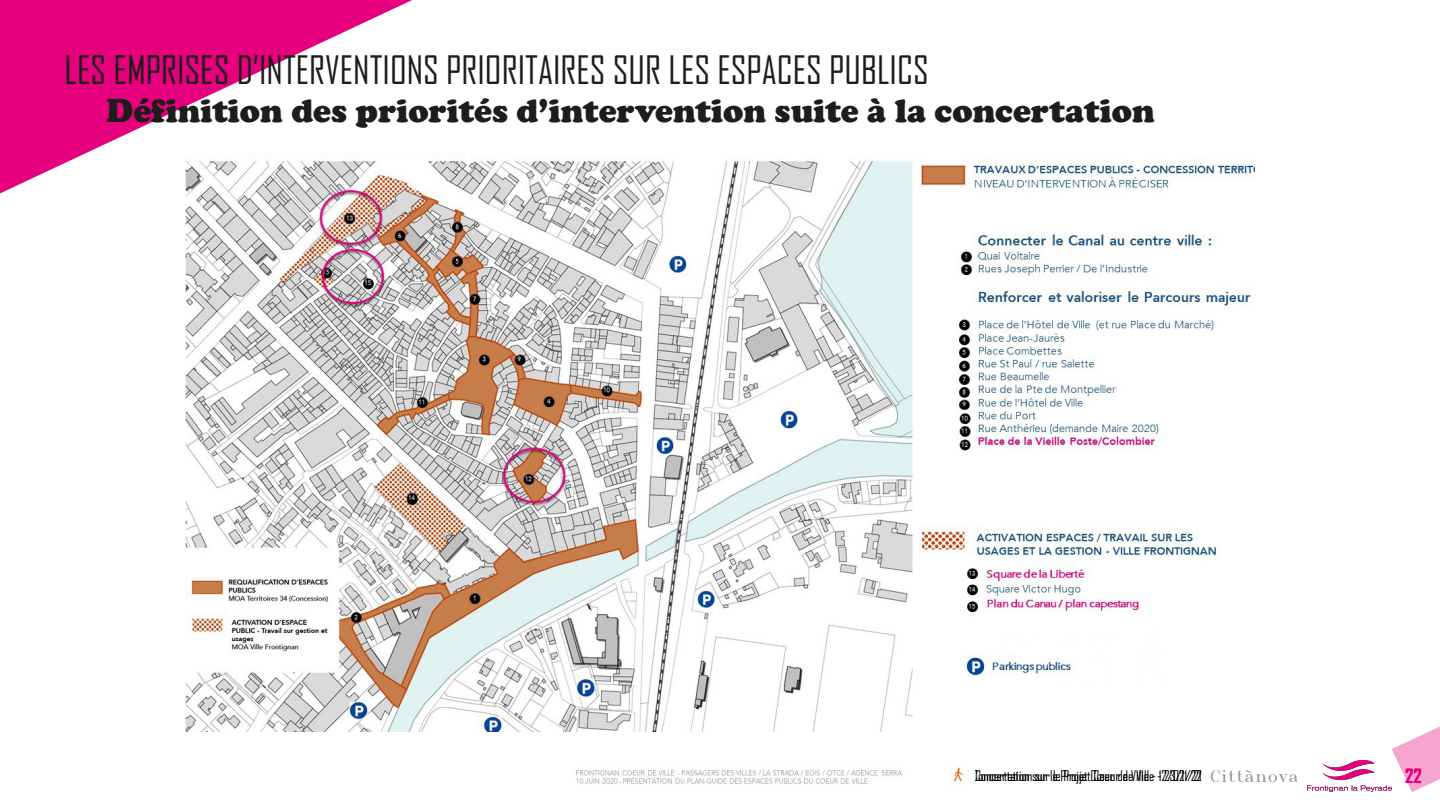
<style>
.page{position:relative;width:1440px;height:810px;background:#fff}
.page>*{position:absolute;margin:0;border:0;box-sizing:border-box;transform-origin:0 0}
.Titre{font:37.5px "Agency FB";color:#1d1d1b}
.Titre-2{font:900 33.75px "Cooper";color:#1d1d1b}
.t1{font:700 18.75px "Agency FB";color:#e6007e}
.t2{font:15.38px "Roman T";color:#9d9d9d}
._00_Paragraphe{font:14.1px "Agency FB";color:#000}
</style>
<div class="page">
<img style="left:1307px;top:761px;width:85px;height:30px">
<svg style="left:0;top:0;width:412px;height:193px;fill:#e6007e"></svg>
<svg style="left:1392px;top:726px;width:48px;height:66px"></svg>
<img style="left:186px;top:152px;width:1068px;height:580px">
<img style="left:576px;top:767px;width:391px;height:22px">
<p class="Titre" style="left:65px;top:47px;width:866px">LES EMPRISES D’INTERVENTIONS PRIORITAIRES SUR LES ESPACES PUBLICS</p>
<p class="Titre-2" style="left:106px;top:91px;width:1050px">Définition des priorités d’intervention suite à la concertation</p>
<p class="_00_Paragraphe" style="left:972px;top:767px;width:231px">Concertation sur le Projet Cœur de Ville - 12/02/22</p>
<h3 class="t1" style="left:1405px;top:764px;width:18px">22</h3>
<p class="_00_Paragraphe" style="left:975px;top:767px;width:228px">Concertation sur le Projet Coeur de Ville - 23/11/21</p>
<p class="t2" style="left:1210px;top:766px;width:91px">Cittànova</p>
</div>
